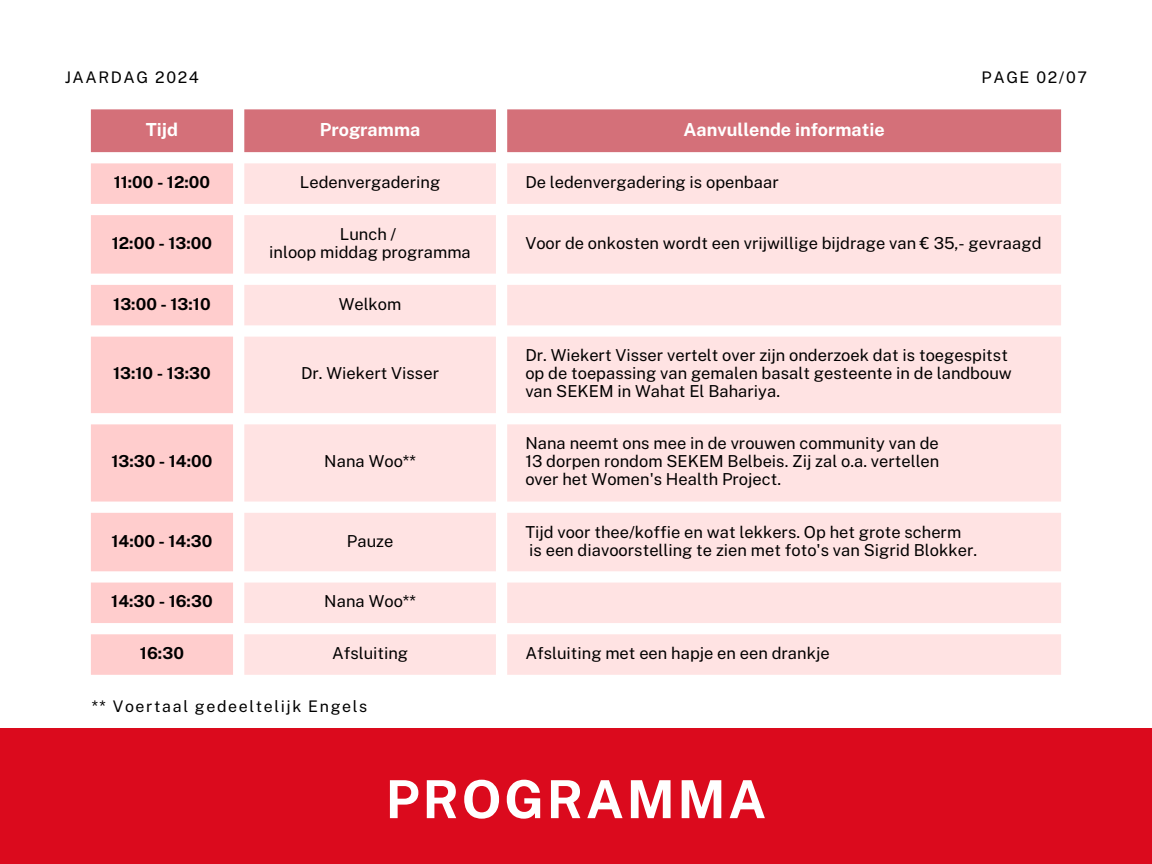
<style>
.page{position:relative;width:1152px;height:864px;background:#fff}
.page>*{position:absolute;margin:0;border:0;box-sizing:border-box;transform-origin:0 0}
.t1{font:700 52.5px "Public Sans";letter-spacing:.05em;color:#fff}
.t2{font:700 18px "Public Sans";color:#fff}
.t3{font:16.5px/18px "Public Sans";color:#000}
.t4{font:700 16.5px "Public Sans";color:#000}
.t5{font:16.05px "Public Sans";letter-spacing:.1em;color:#000}
</style>
<div class="page">
<div style="left:0;top:728px;width:1152px;height:136px;background:#db0a1d"></div>
<div style="left:91px;top:109px;width:970px;height:43px;background:#d47079"></div>
<svg style="left:91px;top:163px;width:142px;height:512px;fill:#ffcdcd"></svg>
<svg style="left:244px;top:163px;width:817px;height:512px;fill:#ffe3e3"></svg>
<p class="t5" style="left:65px;top:65px;width:136px">JAARDAG 2024</p>
<p class="t5" style="left:982px;top:65px;width:107px">PAGE 02/07</p>
<p class="t2" style="left:146px;top:117px;width:34px">Tijd</p>
<p class="t2" style="left:320px;top:117px;width:102px">Programma</p>
<p class="t2" style="left:683px;top:117px;width:203px">Aanvullende informatie</p>
<p class="t4" style="left:114px;top:170px;width:98px">11:00 - 12:00</p>
<p class="t3" style="left:300px;top:172px;width:142px">Ledenvergadering</p>
<p class="t3" style="left:525px;top:172px;width:255px">De ledenvergadering is openbaar</p>
<p class="t4" style="left:112px;top:231px;width:102px">12:00 - 13:00</p>
<p class="t3" style="left:269px;top:224px;width:203px;text-align:center">Lunch /<br>inloop middag programma</p>
<p class="t3" style="left:525px;top:233px;width:518px">Voor de onkosten wordt een vrijwillige bijdrage van € 35,- gevraagd</p>
<p class="t4" style="left:113px;top:292px;width:99px">13:00 - 13:10</p>
<p class="t3" style="left:339px;top:294px;width:64px">Welkom</p>
<p class="t4" style="left:113px;top:361px;width:99px">13:10 - 13:30</p>
<p class="t3" style="left:301px;top:363px;width:139px">Dr. Wiekert Visser</p>
<p class="t4" style="left:111px;top:449px;width:103px">13:30 - 14:00</p>
<p class="t3" style="left:324px;top:451px;width:93px">Nana Woo**</p>
<p class="t3" style="left:525px;top:345px;width:488px">Dr. Wiekert Visser vertelt over zijn onderzoek dat is toegespitst op de toepassing van gemalen basalt gesteente in de landbouw van SEKEM in Wahat El Bahariya.</p>
<p class="t3" style="left:525px;top:433px;width:416px;text-align:justify">Nana neemt ons mee in de vrouwen community van de 13 dorpen rondom SEKEM Belbeis. Zij zal o.a. vertellen over het Women's Health Project.</p>
<p class="t4" style="left:112px;top:529px;width:102px">14:00 - 14:30</p>
<p class="t3" style="left:347px;top:531px;width:48px">Pauze</p>
<p class="t3" style="left:525px;top:522px;width:453px">Tijd voor thee/koffie en wat lekkers. Op het grote scherm is een diavoorstelling te zien met foto's van Sigrid Blokker.</p>
<p class="t4" style="left:111px;top:589px;width:103px">14:30 - 16:30</p>
<p class="t3" style="left:324px;top:591px;width:93px">Nana Woo**</p>
<p class="t4" style="left:140px;top:641px;width:45px">16:30</p>
<p class="t3" style="left:332px;top:643px;width:78px">Afsluiting</p>
<p class="t3" style="left:525px;top:643px;width:306px">Afsluiting met een hapje en een drankje</p>
<p class="t5" style="left:92px;top:695px;width:277px">** Voertaal gedeeltelijk Engels</p>
<h1 class="t1" style="left:386px;top:761px;width:382px">PROGRAMMA</h1>
</div>
